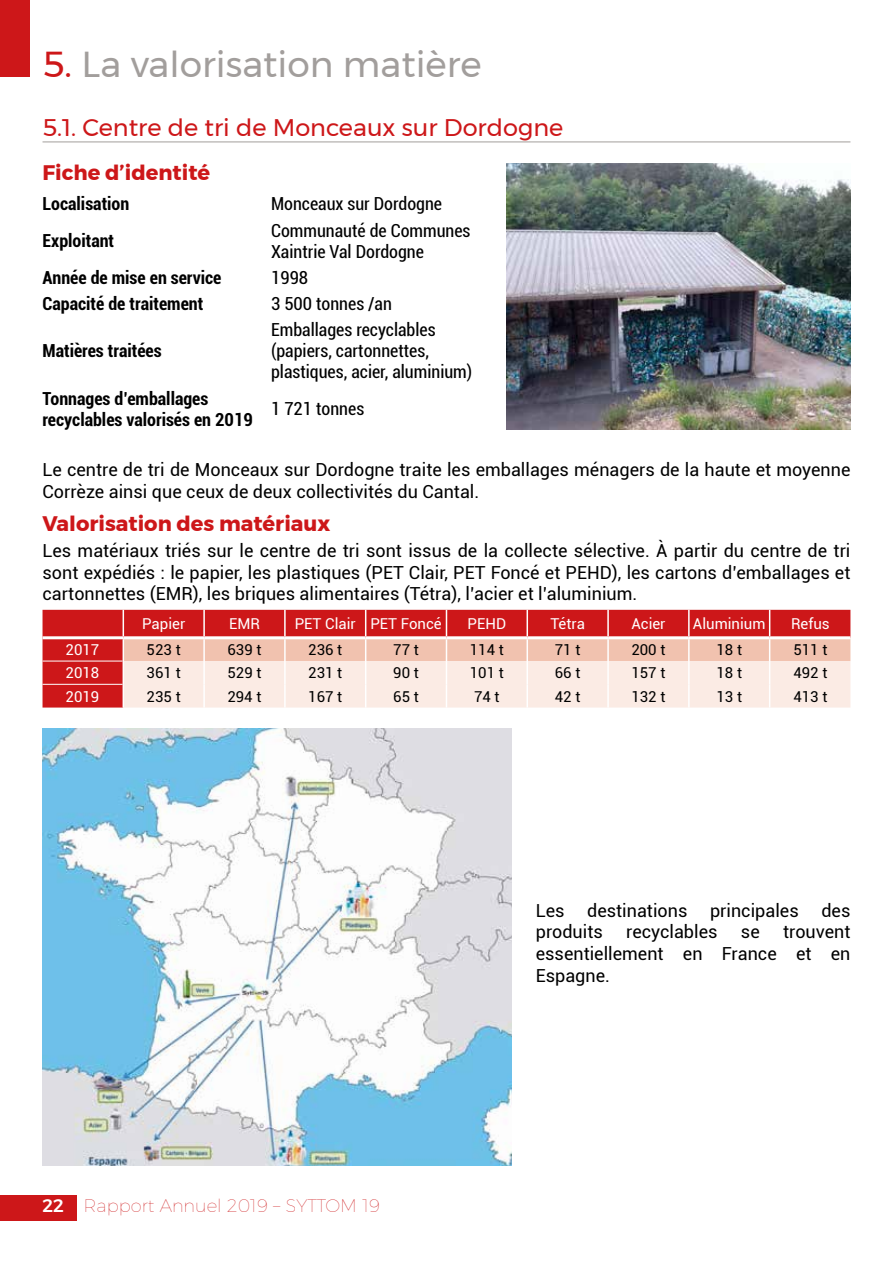
<style>
.page{position:relative;width:893px;height:1263px;background:#fff}
.page>*{position:absolute;margin:0;border:0;box-sizing:border-box;transform-origin:0 0}
.t1{font:36px "Montserrat";color:#a29e9c}
.t2{font:24px "Montserrat";color:#cd1719}
.t3{font:700 21px "Montserrat";color:#cd1719}
.t4{font:18px/21.6px "Roboto";color:#000;text-align:justify}
.t5{font:condensed 18px/21px "Roboto";color:#000}
.t6{font:700 condensed 18px/21px "Roboto";color:#000}
.t7{font:100 18px "Montserrat";color:#cd1719}
.t8{font:15px "Roboto";color:#000}
.t9{font:15px "Roboto";color:#fff}
.s1{color:#cd1719}
.s2{font-weight:500;color:#fff}
</style>
<div class="page">
<div style="left:0;top:1195px;width:77px;height:25px;background:#cd1719"></div>
<div style="left:0;top:0;width:30px;height:77px;background:#cd1719"></div>
<img style="left:506px;top:164px;width:344px;height:265px">
<img style="left:43px;top:729px;width:469px;height:437px">
<div style="left:43px;top:610px;width:80px;height:97px;background:#cd1719"></div>
<svg style="left:123px;top:610px;width:727px;height:97px;background:#eca8a1"></svg>
<hr style="left:43px;top:661px;width:80px;height:1px;background:#fff">
<hr style="left:43px;top:684px;width:80px;height:1px;background:#fff">
<hr style="left:43px;top:636px;width:80px;height:3px;background:#fff">
<hr style="left:123px;top:636px;width:81px;height:3px;background:#fff">
<hr style="left:204px;top:636px;width:81px;height:3px;background:#fff">
<hr style="left:285px;top:636px;width:81px;height:3px;background:#fff">
<hr style="left:366px;top:636px;width:80px;height:3px;background:#fff">
<hr style="left:446px;top:636px;width:81px;height:3px;background:#fff">
<hr style="left:527px;top:636px;width:81px;height:3px;background:#fff">
<hr style="left:608px;top:636px;width:81px;height:3px;background:#fff">
<hr style="left:689px;top:636px;width:81px;height:3px;background:#fff">
<hr style="left:770px;top:636px;width:80px;height:3px;background:#fff">
<hr style="left:43px;top:142px;width:807px;height:1px;background:#a29e9c">
<h1 class="t1" style="left:43px;top:37px;width:441px"><span class="s1">5.</span> La valorisation matière</h1>
<h2 class="t2" style="left:43px;top:109px;width:522px">5.1. Centre de tri de Monceaux sur Dordogne</h2>
<p class="t3" style="left:43px;top:156px;width:169px">Fiche d’identité</p>
<p class="t6" style="left:43px;top:193px;width:88px">Localisation</p>
<p class="t5" style="left:271px;top:193px;width:173px">Monceaux sur Dordogne</p>
<p class="t6" style="left:43px;top:229px;width:73px">Exploitant</p>
<p class="t5" style="left:271px;top:219px;width:201px">Communauté de Communes<br>Xaintrie Val Dordogne</p>
<p class="t6" style="left:43px;top:266px;width:180px">Année de mise en service</p>
<p class="t5" style="left:271px;top:266px;width:39px">1998</p>
<p class="t6" style="left:43px;top:292px;width:162px">Capacité de traitement</p>
<p class="t5" style="left:271px;top:293px;width:122px">3 500 tonnes /an</p>
<p class="t6" style="left:43px;top:340px;width:121px">Matières traitées</p>
<p class="t5" style="left:271px;top:319px;width:203px">Emballages recyclables (papiers, cartonnettes, plastiques, acier, aluminium)</p>
<p class="t6" style="left:43px;top:387px;width:212px">Tonnages d’emballages recyclables valorisés en 2019</p>
<p class="t5" style="left:271px;top:398px;width:95px">1 721 tonnes</p>
<p class="t4" style="left:43px;top:458px;width:809px">Le centre de tri de Monceaux sur Dordogne traite les emballages ménagers de la haute et moyenne<br>Corrèze ainsi que ceux de deux collectivités du Cantal.</p>
<p class="t3" style="left:43px;top:507px;width:289px">Valorisation des matériaux</p>
<p class="t4" style="left:43px;top:539px;width:809px">Les matériaux triés sur le centre de tri sont issus de la collecte sélective. À partir du centre de tri sont expédiés : le papier, les plastiques (PET Clair, PET Foncé et PEHD), les cartons d’emballages et cartonnettes (EMR), les briques alimentaires (Tétra), l’acier et l’aluminium.</p>
<p class="t9" style="left:142px;top:614px;width:45px">Papier</p>
<p class="t9" style="left:229px;top:614px;width:32px">EMR</p>
<p class="t9" style="left:295px;top:614px;width:148px">PET Clair PET Foncé</p>
<p class="t9" style="left:468px;top:614px;width:40px">PEHD</p>
<p class="t9" style="left:550px;top:614px;width:36px">Tétra</p>
<p class="t9" style="left:631px;top:614px;width:36px">Acier</p>
<p class="t9" style="left:693px;top:614px;width:74px">Aluminium</p>
<p class="t9" style="left:791px;top:614px;width:40px">Refus</p>
<p class="t9" style="left:66px;top:639px;width:35px">2017</p>
<p class="t8" style="left:147px;top:639px;width:36px">523 t</p>
<p class="t8" style="left:227px;top:639px;width:36px">639 t</p>
<p class="t8" style="left:308px;top:639px;width:36px">236 t</p>
<p class="t8" style="left:393px;top:639px;width:27px">77 t</p>
<p class="t8" style="left:470px;top:639px;width:36px">114 t</p>
<p class="t8" style="left:555px;top:639px;width:27px">71 t</p>
<p class="t8" style="left:631px;top:639px;width:36px">200 t</p>
<p class="t8" style="left:716px;top:639px;width:27px">18 t</p>
<p class="t8" style="left:793px;top:639px;width:36px">511 t</p>
<p class="t9" style="left:66px;top:662px;width:35px">2018</p>
<p class="t8" style="left:147px;top:662px;width:36px">361 t</p>
<p class="t8" style="left:227px;top:662px;width:36px">529 t</p>
<p class="t8" style="left:308px;top:662px;width:36px">231 t</p>
<p class="t8" style="left:393px;top:662px;width:27px">90 t</p>
<p class="t8" style="left:470px;top:662px;width:36px">101 t</p>
<p class="t8" style="left:555px;top:662px;width:27px">66 t</p>
<p class="t8" style="left:631px;top:662px;width:36px">157 t</p>
<p class="t8" style="left:716px;top:662px;width:27px">18 t</p>
<p class="t8" style="left:793px;top:662px;width:36px">492 t</p>
<p class="t9" style="left:66px;top:686px;width:35px">2019</p>
<p class="t8" style="left:147px;top:686px;width:36px">235 t</p>
<p class="t8" style="left:227px;top:686px;width:36px">294 t</p>
<p class="t8" style="left:308px;top:686px;width:36px">167 t</p>
<p class="t8" style="left:393px;top:686px;width:27px">65 t</p>
<p class="t8" style="left:474px;top:686px;width:27px">74 t</p>
<p class="t8" style="left:555px;top:686px;width:27px">42 t</p>
<p class="t8" style="left:631px;top:686px;width:36px">132 t</p>
<p class="t8" style="left:716px;top:686px;width:27px">13 t</p>
<p class="t8" style="left:793px;top:686px;width:36px">413 t</p>
<p class="t7" style="left:43px;top:1193px;width:339px"><span class="s2">22</span> Rapport Annuel 2019 – SYTTOM 19</p>
<p class="t4" style="left:536px;top:899px;width:30px">Les</p>
<p class="t4" style="left:587px;top:899px;width:102px">destinations</p>
<p class="t4" style="left:710px;top:899px;width:90px">principales</p>
<p class="t4" style="left:821px;top:899px;width:31px">des</p>
<p class="t4" style="left:536px;top:920px;width:69px">produits</p>
<p class="t4" style="left:626px;top:920px;width:93px">recyclables</p>
<p class="t4" style="left:741px;top:920px;width:20px">se</p>
<p class="t4" style="left:536px;top:920px;width:316px;text-indent:247px">trouvent essentiellement en France et en Espagne.</p>
</div>
